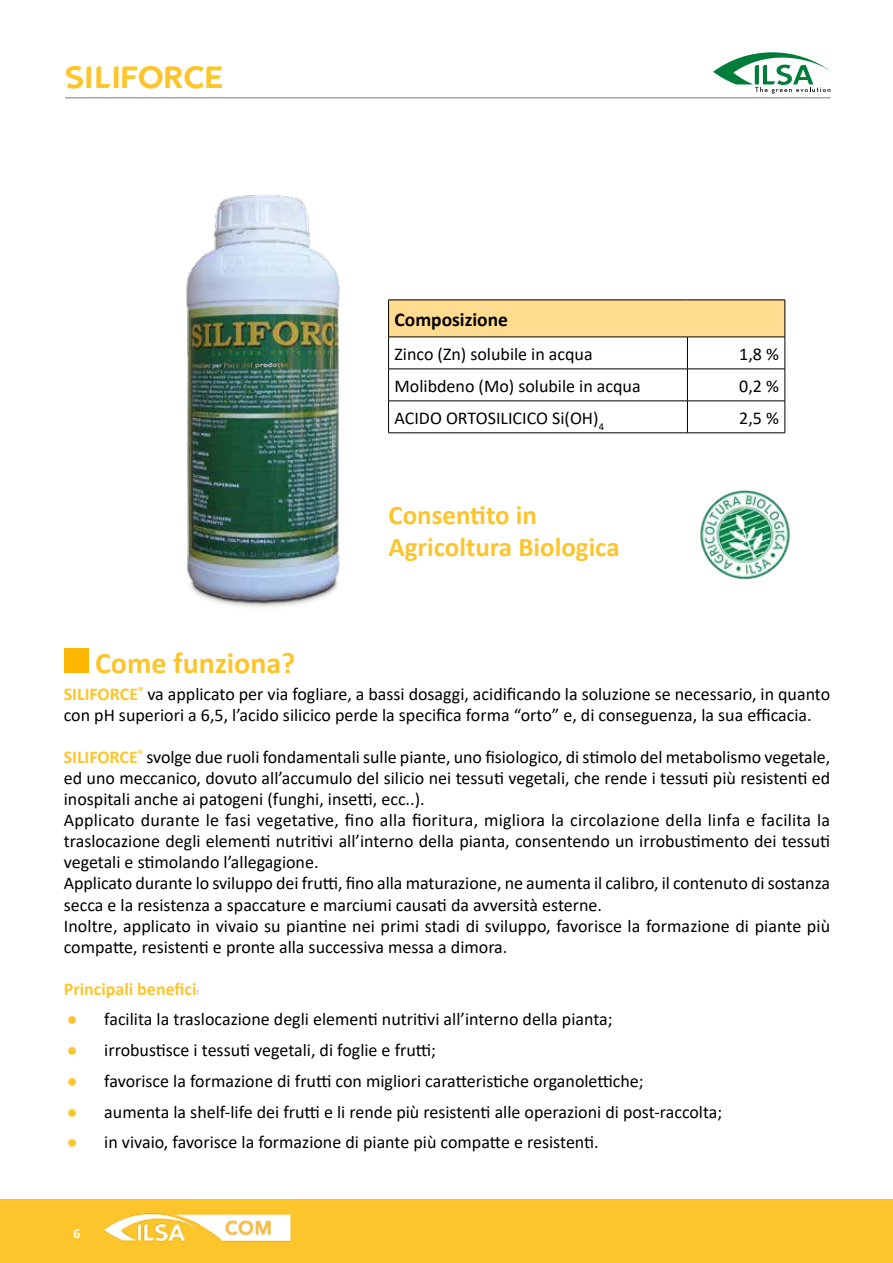
<style>
.page{position:relative;width:893px;height:1263px;background:#fff}
.page>*{position:absolute;margin:0;border:0;box-sizing:border-box;transform-origin:0 0}
.t1{font:700 30px "Calibri";color:#fdc52c}
.t2{font:700 30px "Ilsa";color:#fdc52c}
.t3{font:700 27px/31.5px "Calibri";color:#fdc52c}
.t4{font:700 19.5px "Calibri";color:#000}
.t5{font:18px/21px "Calibri";color:#000}
.t6{font:700 18px "Calibri";color:#fdc52c}
.t7{font:700 13.5px "Calibri";color:#fff}
.t8{font:7.5px "Calibri";color:#000}
.s1{font-weight:700;color:#fdc52c}
.s2{font-family:"Arial";color:#fdc52c}
</style>
<div class="page">
<img style="left:186px;top:194px;width:154px;height:413px">
<div style="left:64px;top:648px;width:24px;height:24px;background:#fab600"></div>
<img style="left:700px;top:490px;width:90px;height:90px">
<div style="left:389px;top:300px;width:396px;height:37px;background:#ffdc8f"></div>
<hr style="left:388px;top:300px;width:299px;height:1px;background:#000">
<hr style="left:388px;top:300px;width:1px;height:37px;background:#000">
<hr style="left:687px;top:300px;width:98px;height:1px;background:#000">
<hr style="left:785px;top:300px;width:1px;height:37px;background:#000">
<hr style="left:388px;top:337px;width:299px;height:1px;background:#000">
<hr style="left:388px;top:337px;width:1px;height:32px;background:#000">
<hr style="left:687px;top:337px;width:98px;height:1px;background:#000">
<hr style="left:687px;top:337px;width:1px;height:32px;background:#000">
<hr style="left:785px;top:337px;width:1px;height:32px;background:#000">
<hr style="left:388px;top:369px;width:299px;height:1px;background:#000">
<hr style="left:388px;top:369px;width:1px;height:32px;background:#000">
<hr style="left:687px;top:369px;width:98px;height:1px;background:#000">
<hr style="left:687px;top:369px;width:1px;height:32px;background:#000">
<hr style="left:785px;top:369px;width:1px;height:32px;background:#000">
<hr style="left:388px;top:401px;width:299px;height:1px;background:#000">
<hr style="left:388px;top:401px;width:1px;height:32px;background:#000">
<hr style="left:687px;top:401px;width:98px;height:1px;background:#000">
<hr style="left:687px;top:401px;width:1px;height:32px;background:#000">
<hr style="left:785px;top:401px;width:1px;height:32px;background:#000">
<hr style="left:388px;top:433px;width:299px;height:1px;background:#000">
<hr style="left:687px;top:433px;width:98px;height:1px;background:#000">
<hr style="left:65px;top:97px;width:766px;height:1px;background:#878787">
<svg style="left:713px;top:52px;width:118px;height:42px"></svg>
<div style="left:0;top:1199px;width:893px;height:64px;background:#fdc52c"></div>
<img style="left:104px;top:1213px;width:188px;height:29px">
<h1 class="t2" style="left:65px;top:60px;width:161px">SILIFORCE</h1>
<h1 class="t1" style="left:95px;top:642px;width:202px">Come funziona?</h1>
<p class="t4" style="left:395px;top:305px;width:115px">Composizione</p>
<p class="t5" style="left:395px;top:343px;width:200px">Zinco (Zn) solubile in acqua</p>
<p class="t5" style="left:739px;top:343px;width:41px">1,8 %</p>
<p class="t5" style="left:395px;top:375px;width:248px">Molibdeno (Mo) solubile in acqua</p>
<p class="t5" style="left:739px;top:375px;width:41px">0,2 %</p>
<p class="t5" style="left:395px;top:407px;width:211px">ACIDO ORTOSILICICO Si(OH)<sub>4</sub></p>
<p class="t5" style="left:739px;top:407px;width:41px">2,5 %</p>
<h2 class="t3" style="left:388px;top:499px;width:233px">Consentito in<br>Agricoltura Biologica</h2>
<p class="t5" style="left:64px;top:683px;width:768px"><span class="s1">SILIFORCE</span><sup>®</sup> va applicato per via fogliare, a bassi dosaggi, acidificando la soluzione se necessario, in quanto con pH superiori a 6,5, l’acido silicico perde la specifica forma “orto” e, di conseguenza, la sua efficacia.</p>
<p class="t5" style="left:64px;top:746px;width:768px"><span class="s1">SILIFORCE</span><sup>®</sup> svolge due ruoli fondamentali sulle piante, uno fisiologico, di stimolo del metabolismo vegetale, ed uno meccanico, dovuto all’accumulo del silicio nei tessuti vegetali, che rende i tessuti più resistenti ed inospitali anche ai patogeni (funghi, insetti, ecc..).<br>Applicato durante le fasi vegetative, fino alla fioritura, migliora la circolazione della linfa e facilita la traslocazione degli elementi nutritivi all’interno della pianta, consentendo un irrobustimento dei tessuti vegetali e stimolando l’allegagione.<br>Applicato durante lo sviluppo dei frutti, fino alla maturazione, ne aumenta il calibro, il contenuto di sostanza secca e la resistenza a spaccature e marciumi causati da avversità esterne.<br>Inoltre, applicato in vivaio su piantine nei primi stadi di sviluppo, favorisce la formazione di piante più compatte, resistenti e pronte alla successiva messa a dimora.</p>
<p class="t6" style="left:64px;top:976px;width:134px">Principali benefici</p>
<p class="t8" style="left:196px;top:987px;width:4px">:</p>
<p class="t5" style="left:67px;top:1008px;width:547px"><span class="s2">●</span> facilita la traslocazione degli elementi nutritivi all’interno della pianta;</p>
<p class="t5" style="left:67px;top:1039px;width:371px"><span class="s2">●</span> irrobustisce i tessuti vegetali, di foglie e frutti;</p>
<p class="t5" style="left:67px;top:1070px;width:578px"><span class="s2">●</span> favorisce la formazione di frutti con migliori caratteristiche organolettiche;</p>
<p class="t5" style="left:67px;top:1100px;width:657px"><span class="s2">●</span> aumenta la shelf-life dei frutti e li rende più resistenti alle operazioni di post-raccolta;</p>
<p class="t5" style="left:67px;top:1131px;width:533px"><span class="s2">●</span> in vivaio, favorisce la formazione di piante più compatte e resistenti.</p>
<p class="t7" style="left:74px;top:1224px;width:8px">6</p>
</div>
